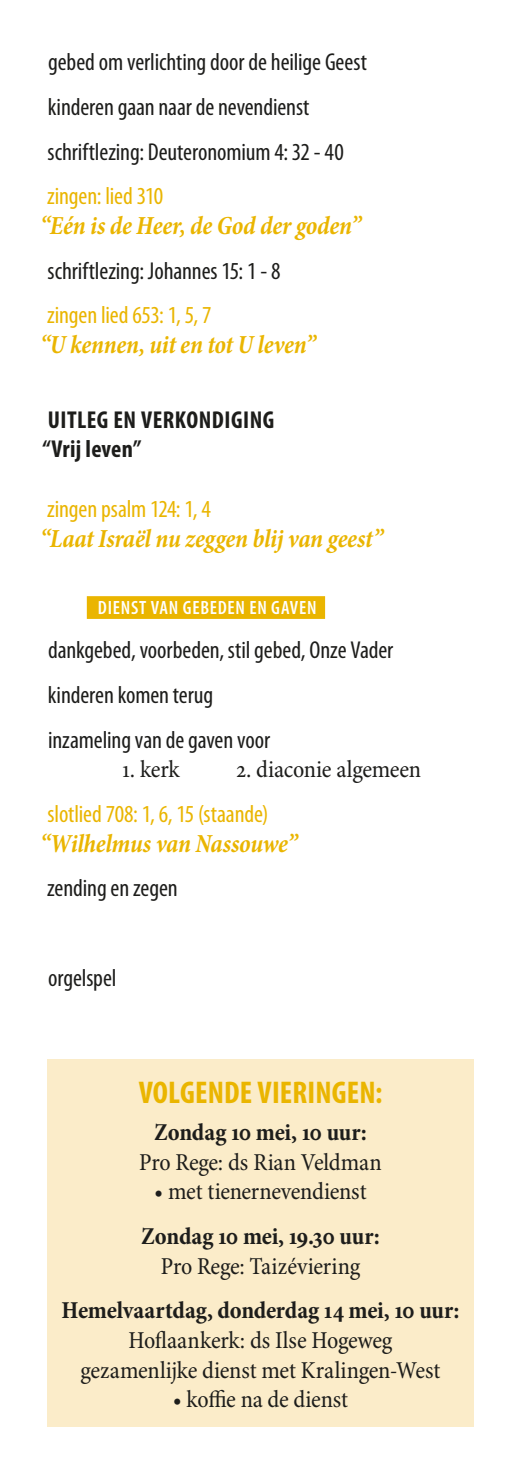
<style>
.page{position:relative;width:521px;height:1474px;background:#fff}
.page>*{position:absolute;margin:0;border:0;box-sizing:border-box;transform-origin:0 0}
.kopje_gecentreerd{font:700 condensed 31.5px "Myriad Pro";letter-spacing:.005em;color:#eab500}
.lied{font:italic 700 condensed 26.25px "Minion Pro";letter-spacing:-.01em;color:#eab500;scale:.95 1}
.structuur{font:condensed 24.5px "Myriad Pro";letter-spacing:-.005em;color:#1d1d1b}
.dialoog_-_voorganger{font:condensed 24.5px "Minion Pro";letter-spacing:-.01em;color:#1d1d1b}
.structuur_in_kleur{font:condensed 24.5px "Myriad Pro";letter-spacing:-.005em;color:#eab500}
.t1{font:700 condensed 24.5px "Minion Pro";letter-spacing:-.01em;color:#1d1d1b}
.structuur-2{font:700 condensed 24.5px "Myriad Pro";letter-spacing:.02em;color:#1d1d1b}
.hoofdstructuur_litur{font:600 condensed 19.25px "Myriad Pro";letter-spacing:.035em;color:#fff}
</style>
<div class="page">
<div style="left:87px;top:596px;width:238px;height:23px;background:#eab500"></div>
<div style="left:47px;top:1059px;width:427px;height:367px;background:#fbecc9"></div>
<p class="structuur" style="left:48px;top:48px;width:320px">gebed om verlichting door de heilige Geest</p>
<p class="structuur" style="left:48px;top:92px;width:263px">kinderen gaan naar de nevendienst</p>
<p class="structuur" style="left:48px;top:137px;width:298px">schriftlezing: Deuteronomium 4: 32 - 40</p>
<p class="structuur_in_kleur" style="left:47px;top:181px;width:118px">zingen: lied 310</p>
<p class="lied" style="left:40px;top:207px;width:339px">“Eén is de Heer, de God der goden”</p>
<p class="structuur" style="left:48px;top:256px;width:234px">schriftlezing: Johannes 15: 1 - 8</p>
<p class="structuur_in_kleur" style="left:47px;top:300px;width:166px">zingen lied 653: 1, 5, 7</p>
<p class="lied" style="left:40px;top:326px;width:291px">“U kennen, uit en tot U leven”</p>
<p class="structuur-2" style="left:48px;top:406px;width:228px">UITLEG EN VERKONDIGING</p>
<p class="structuur-2" style="left:42px;top:436px;width:101px">“Vrij leven”</p>
<p class="structuur_in_kleur" style="left:47px;top:494px;width:165px">zingen psalm 124: 1, 4</p>
<p class="lied" style="left:40px;top:520px;width:362px">“Laat Israël nu zeggen blij van geest”</p>
<p class="hoofdstructuur_litur" style="left:98px;top:597px;width:220px">DIENST VAN GEBEDEN EN GAVEN</p>
<p class="structuur" style="left:48px;top:635px;width:347px">dankgebed, voorbeden, stil gebed, Onze Vader</p>
<p class="structuur" style="left:48px;top:680px;width:167px">kinderen komen terug</p>
<p class="structuur" style="left:48px;top:724px;width:223px">inzameling van de gaven voor</p>
<p class="dialoog_-_voorganger" style="left:122px;top:755px;width:59px">1. kerk</p>
<p class="dialoog_-_voorganger" style="left:236px;top:755px;width:186px">2. diaconie algemeen</p>
<p class="structuur_in_kleur" style="left:48px;top:799px;width:222px">slotlied 708: 1, 6, 15 (staande)</p>
<p class="lied" style="left:40px;top:825px;width:272px">“Wilhelmus van Nassouwe”</p>
<p class="structuur" style="left:47px;top:873px;width:132px">zending en zegen</p>
<p class="structuur" style="left:48px;top:962px;width:70px">orgelspel</p>
<p class="kopje_gecentreerd" style="left:139px;top:1074px;width:245px">VOLGENDE VIERINGEN:</p>
<p class="t1" style="left:154px;top:1115px;width:214px">Zondag 10 mei, 10 uur:</p>
<p class="dialoog_-_voorganger" style="left:139px;top:1146px;width:244px">Pro Rege: ds Rian Veldman</p>
<p class="dialoog_-_voorganger" style="left:154px;top:1176px;width:214px">• met tienernevendienst</p>
<p class="t1" style="left:141px;top:1219px;width:240px">Zondag 10 mei, 19.30 uur:</p>
<p class="dialoog_-_voorganger" style="left:161px;top:1251px;width:201px">Pro Rege: Taizéviering</p>
<p class="t1" style="left:62px;top:1293px;width:399px">Hemelvaartdag, donderdag 14 mei, 10 uur:</p>
<p class="dialoog_-_voorganger" style="left:128px;top:1325px;width:265px">Hoflaankerk: ds Ilse Hogeweg</p>
<p class="dialoog_-_voorganger" style="left:80px;top:1355px;width:361px">gezamenlijke dienst met Kralingen-West</p>
<p class="dialoog_-_voorganger" style="left:173px;top:1384px;width:177px">• koffie na de dienst</p>
</div>
